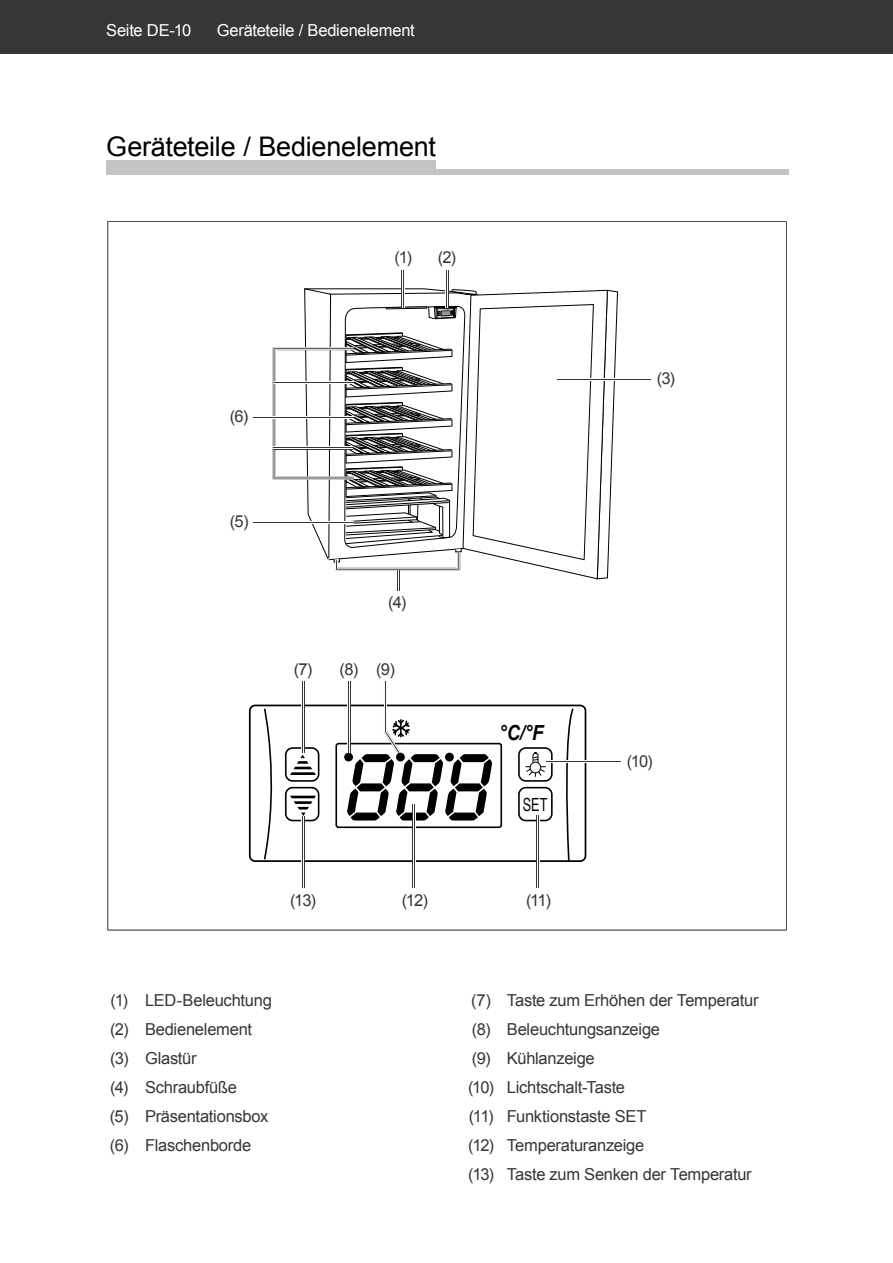
<style>
.page{position:relative;width:893px;height:1263px;background:#fff}
.page>*{position:absolute;margin:0;border:0;box-sizing:border-box;transform-origin:0 0}
.t1{font:99.45px "LCD Com";color:#000}
.t2{font:27px "Arial";letter-spacing:-.005em;color:#000}
.t3{font:italic 700 20.85px "Arial";color:#000;scale:.87 1}
.t4{font:18.15px "Arial Narrow";color:#000;scale:.85 1}
.t5{font:16.5px/29px "Arial";letter-spacing:-.015em;color:#363636}
.t6{font:16.5px "Arial";letter-spacing:-.015em;color:#fff}
</style>
<div class="page">
<div style="left:0;top:0;width:893px;height:54px;background:#363636"></div>
<div style="left:106px;top:161px;width:330px;height:12px;background:#c4c4c4"></div>
<div style="left:106px;top:169px;width:682px;height:6px;background:#c4c4c4"></div>
<svg style="left:108px;top:222px;width:678px;height:708px"></svg>
<svg style="left:253px;top:288px;width:365px;height:302px"></svg>
<p class="t6" style="left:106px;top:22px;width:86px">Seite DE-10</p>
<p class="t6" style="left:217px;top:22px;width:199px">Geräteteile / Bedienelement</p>
<h2 class="t2" style="left:106px;top:131px;width:331px">Geräteteile / Bedienelement</h2>
<p class="t5" style="left:395px;top:243px;width:19px">(1)</p>
<p class="t5" style="left:438px;top:243px;width:20px">(2)</p>
<p class="t5" style="left:230px;top:402px;width:20px">(6)</p>
<p class="t5" style="left:230px;top:507px;width:20px">(5)</p>
<p class="t5" style="left:294px;top:655px;width:20px">(7)</p>
<p class="t5" style="left:388px;top:587px;width:19px">(4)</p>
<p class="t5" style="left:340px;top:655px;width:57px">(8) (9)</p>
<h1 class="t1" style="left:345px;top:735px;width:149px">888</h1>
<p class="t3" style="left:500px;top:721px;width:52px">°C/°F</p>
<p class="t4" style="left:523px;top:794px;width:31px">SET</p>
<p class="t5" style="left:290px;top:886px;width:28px">(13)</p>
<p class="t5" style="left:402px;top:886px;width:28px">(12)</p>
<p class="t5" style="left:526px;top:886px;width:26px">(11)</p>
<p class="t5" style="left:657px;top:364px;width:20px">(3)</p>
<p class="t5" style="left:627px;top:747px;width:27px">(10)</p>
<p class="t5" style="left:110px;top:986px;width:163px">(1) LED-Beleuchtung (2) Bedienelement (3) Glastür<br>(4) Schraubfüße<br>(5) Präsentationsbox (6) Flaschenborde</p>
<p class="t5" style="left:468px;top:986px;width:292px">(7) Taste zum Erhöhen der Temperatur (8) Beleuchtungsanzeige<br>(9) Kühlanzeige<br>(10) Lichtschalt-Taste<br>(11) Funktionstaste SET<br>(12) Temperaturanzeige<br>(13) Taste zum Senken der Temperatur</p>
</div>
